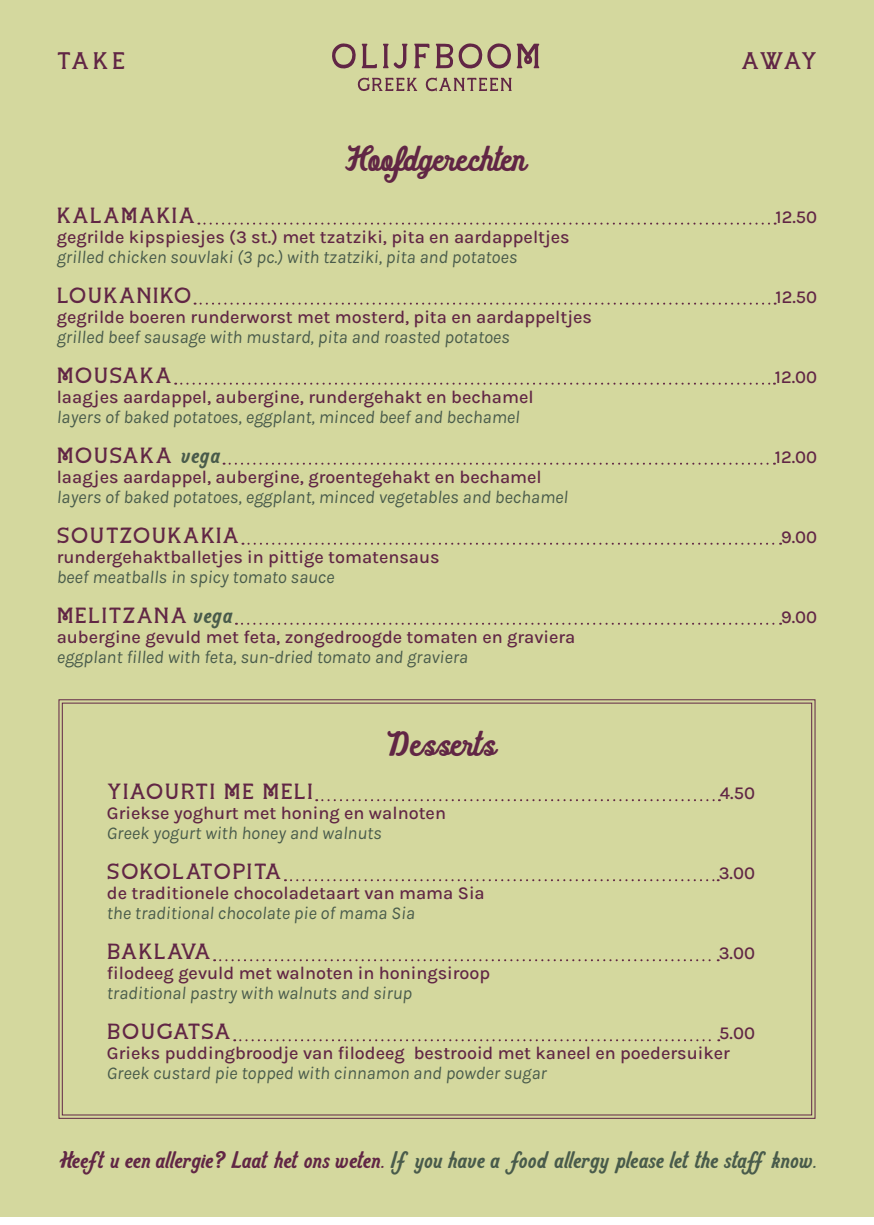
<style>
.page{position:relative;width:874px;height:1225px;background:#fff}
.page>*{position:absolute;margin:0;border:0;box-sizing:border-box;transform-origin:0 0}
.sub_title{font:36px "Suffolk Script";letter-spacing:-.185em;color:#612645}
.toelichting{font:24px "Suffolk Print";letter-spacing:-.09em;color:#495b4b}
.sub_title-2{font:24px "Suffolk Serif";letter-spacing:-.025em;color:#612645}
.item_descript{font:22px "Suffolk Serif";letter-spacing:.04em;color:#612645}
.item_descript-2{font:22px "Suffolk Serif";letter-spacing:.02em;color:#612645}
.item_descript-3{font:18px "Karla";color:#612645}
.item_descript_transl{font:italic 18px "Karla";color:#495b4b}
.s1{font-family:"Suffolk Print";font-size:24px;color:#495b4b}
.s2{color:#612645}
</style>
<div class="page">
<div style="left:0;top:1px;width:873px;height:1215px;background:#d4d89e"></div>
<svg style="left:58px;top:699px;width:757px;height:420px"></svg>
<svg style="left:316px;top:799px;width:403px;height:2px"></svg>
<svg style="left:285px;top:879px;width:433px;height:2px"></svg>
<svg style="left:214px;top:959px;width:504px;height:2px"></svg>
<svg style="left:234px;top:1039px;width:485px;height:2px"></svg>
<svg style="left:198px;top:223px;width:577px;height:2px"></svg>
<svg style="left:194px;top:303px;width:581px;height:2px"></svg>
<svg style="left:175px;top:383px;width:599px;height:2px"></svg>
<svg style="left:223px;top:463px;width:551px;height:2px"></svg>
<svg style="left:242px;top:543px;width:538px;height:2px"></svg>
<svg style="left:236px;top:623px;width:544px;height:2px"></svg>
<svg style="left:332px;top:43px;width:45px;height:26px"></svg>
<svg style="left:383px;top:44px;width:24px;height:25px"></svg>
<svg style="left:414px;top:44px;width:15px;height:24px"></svg>
<svg style="left:435px;top:43px;width:104px;height:26px"></svg>
<svg style="left:357px;top:77px;width:60px;height:14px"></svg>
<svg style="left:425px;top:77px;width:86px;height:14px"></svg>
<p class="sub_title-2" style="left:57px;top:46px;width:70px">TAKE</p>
<p class="sub_title-2" style="left:740px;top:46px;width:77px">AWAY</p>
<p class="sub_title" style="left:343px;top:136px;width:188px">Hoofdgerechten</p>
<p class="item_descript" style="left:57px;top:202px;width:140px">KALAMAKIA</p>
<p class="item_descript-3" style="left:775px;top:205px;width:43px">12.50</p>
<p class="item_descript-3" style="left:57px;top:225px;width:514px">gegrilde kipspiesjes (3 st.) met tzatziki, pita en aardappeltjes</p>
<p class="item_descript_transl" style="left:57px;top:245px;width:462px">grilled chicken souvlaki (3 pc.) with tzatziki, pita and potatoes</p>
<p class="item_descript" style="left:57px;top:282px;width:136px">LOUKANIKO</p>
<p class="item_descript-3" style="left:775px;top:285px;width:43px">12.50</p>
<p class="item_descript-3" style="left:57px;top:305px;width:536px">gegrilde boeren runderworst met mosterd, pita en aardappeltjes</p>
<p class="item_descript_transl" style="left:57px;top:325px;width:454px">grilled beef sausage with mustard, pita and roasted potatoes</p>
<p class="item_descript" style="left:57px;top:362px;width:117px">MOUSAKA</p>
<p class="item_descript-3" style="left:774px;top:365px;width:44px">12.00</p>
<p class="item_descript-3" style="left:57px;top:385px;width:478px">laagjes aardappel, aubergine, rundergehakt en bechamel</p>
<p class="item_descript_transl" style="left:57px;top:405px;width:464px">layers of baked potatoes, eggplant, minced beef and bechamel</p>
<p class="item_descript" style="left:57px;top:442px;width:166px">MOUSAKA <span class="s1">vega</span></p>
<p class="item_descript-3" style="left:774px;top:445px;width:44px">12.00</p>
<p class="item_descript-3" style="left:57px;top:465px;width:486px">laagjes aardappel, aubergine, groentegehakt en bechamel</p>
<p class="item_descript_transl" style="left:57px;top:485px;width:512px">layers of baked potatoes, eggplant, minced vegetables and bechamel</p>
<p class="item_descript" style="left:57px;top:522px;width:184px">SOUTZOUKAKIA</p>
<p class="item_descript-3" style="left:780px;top:525px;width:38px">9.00</p>
<p class="item_descript-3" style="left:57px;top:545px;width:384px">rundergehaktballetjes in pittige tomatensaus</p>
<p class="item_descript_transl" style="left:57px;top:565px;width:279px">beef meatballs in spicy tomato sauce</p>
<p class="item_descript" style="left:57px;top:602px;width:178px">MELITZANA <span class="s1">vega</span></p>
<p class="item_descript-3" style="left:780px;top:605px;width:38px">9.00</p>
<p class="item_descript-3" style="left:57px;top:625px;width:520px">aubergine gevuld met feta, zongedroogde tomaten en graviera</p>
<p class="item_descript_transl" style="left:57px;top:645px;width:412px">eggplant filled with feta, sun-dried tomato and graviera</p>
<p class="sub_title" style="left:385px;top:721px;width:116px">Desserts</p>
<p class="item_descript" style="left:107px;top:778px;width:207px">YIAOURTI ME MELI</p>
<p class="item_descript-3" style="left:719px;top:781px;width:37px">4.50</p>
<p class="item_descript-3" style="left:107px;top:801px;width:340px">Griekse yoghurt met honing en walnoten</p>
<p class="item_descript_transl" style="left:107px;top:821px;width:276px">Greek yogurt with honey and walnuts</p>
<p class="item_descript" style="left:107px;top:858px;width:176px">SOKOLATOPITA</p>
<p class="item_descript-3" style="left:718px;top:861px;width:38px">3.00</p>
<p class="item_descript-3" style="left:107px;top:881px;width:379px">de traditionele chocoladetaart van mama Sia</p>
<p class="item_descript_transl" style="left:107px;top:901px;width:309px">the traditional chocolate pie of mama Sia</p>
<p class="item_descript-2" style="left:107px;top:938px;width:105px">BAKLAVA</p>
<p class="item_descript-3" style="left:718px;top:941px;width:38px">3.00</p>
<p class="item_descript-3" style="left:107px;top:961px;width:385px">filodeeg gevuld met walnoten in honingsiroop</p>
<p class="item_descript_transl" style="left:107px;top:981px;width:306px">traditional pastry with walnuts and sirup</p>
<p class="item_descript" style="left:107px;top:1018px;width:126px">BOUGATSA</p>
<p class="item_descript-3" style="left:719px;top:1021px;width:37px">5.00</p>
<p class="item_descript-3" style="left:107px;top:1041px;width:624px">Grieks puddingbroodje van filodeeg bestrooid met kaneel en poedersuiker</p>
<p class="item_descript_transl" style="left:107px;top:1061px;width:441px">Greek custard pie topped with cinnamon and powder sugar</p>
<p class="toelichting" style="left:58px;top:1144px;width:758px"><span class="s2">Heeft u een allergie? Laat het ons weten.</span> If you have a food allergy please let the staff know.</p>
</div>
